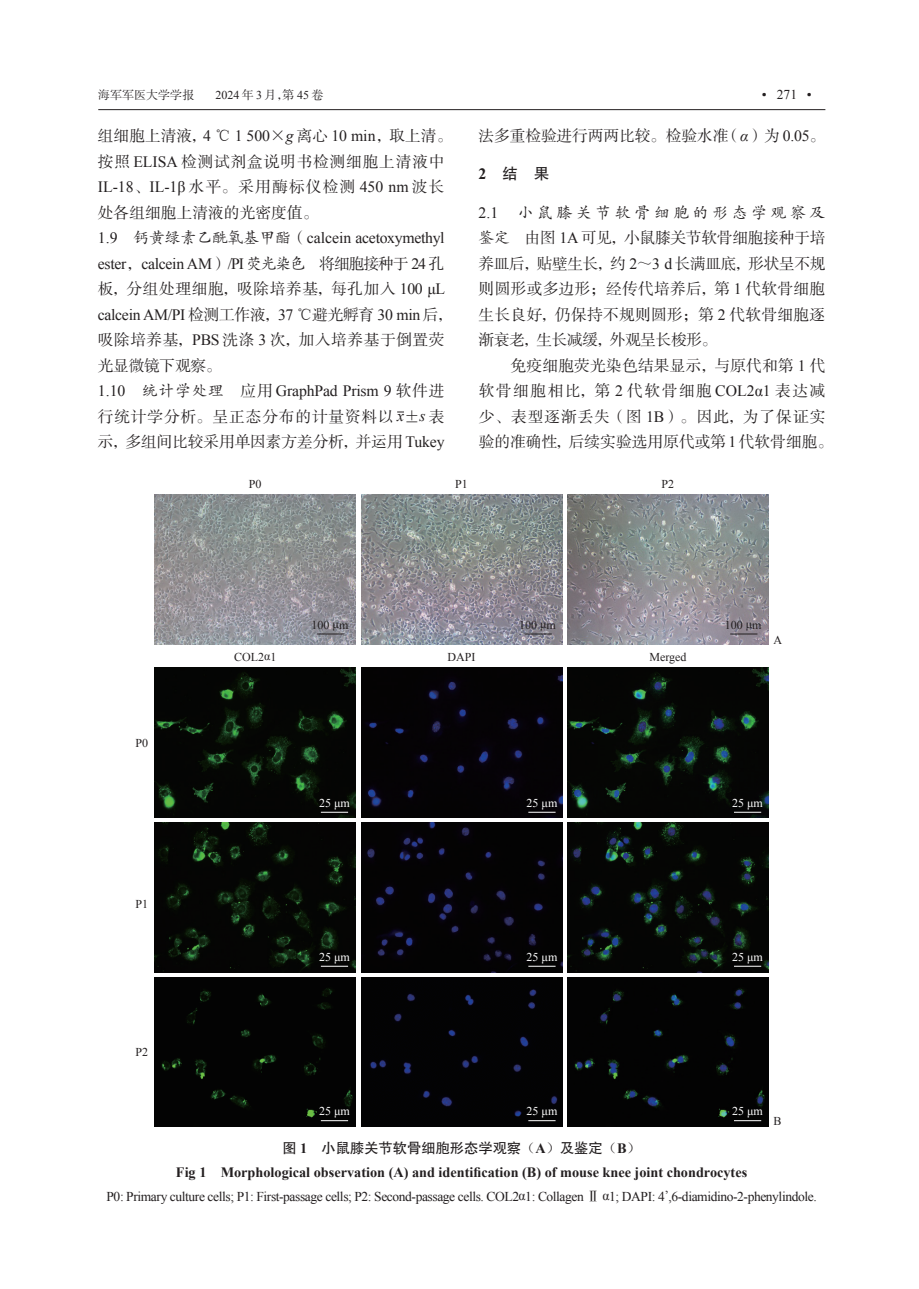
<style>
.page{position:relative;width:919px;height:1289px;background:#fff}
.page>*{position:absolute;margin:0;border:0;box-sizing:border-box;transform-origin:0 0}
.t1{font:15.75px/25.5px "FZSSK GBK1 0";letter-spacing:.015em;color:#231f20}
.t2{font:15.75px/25.5px "Times New Roman";letter-spacing:-.02em;color:#231f20}
.t3{font:15.75px/25.5px "FZSSK GBK1 0";letter-spacing:.045em;color:#231f20}
.t4{font:15.75px "Times New Roman";color:#231f20}
.t5{font:15.75px "FZSSK GBK1 0";letter-spacing:-.01em;color:#231f20}
.t6{font:15.75px "FZSSK GBK1 0";letter-spacing:.035em;color:#231f20}
.t7{font:15.75px "FZKTJW GB1 0";letter-spacing:.235em;color:#231f20}
.t8{font:15.75px "FZHTJW GB1 0";color:#231f20}
.t9{font:700 14.25px "Times New Roman";color:#231f20}
.t10{font:14.25px "FZHTJW GB1 0";color:#231f20}
.t11{font:13.5px "Times New Roman";letter-spacing:-.03em;color:#231f20}
.t12{font:12px "Times New Roman";color:#231f20}
.t13{font:12px "Times New Roman";color:#fff}
.t14{font:12px "FZSSK GBK1 0";color:#231f20}
.s1{font-family:"Times New Roman"}
.s2{font-family:"Sim Sun";font-size:15px}
.s3{font-family:"Sim Sun"}
.s4{font-family:"Times New Roman";font-style:italic}
.s5{font-family:"FZSSK GBK1 0"}
.s6{font-family:"FZKTJW GB1 0"}
.s7{font-family:"Times New Roman";font-weight:700}
</style>
<div class="page">
<hr style="left:98px;top:109px;width:727px;height:1px;background:#231f20">
<img style="left:155px;top:494px;width:201px;height:150px">
<img style="left:361px;top:494px;width:201px;height:150px">
<img style="left:567px;top:494px;width:201px;height:150px">
<img style="left:155px;top:667px;width:201px;height:150px">
<img style="left:361px;top:667px;width:201px;height:150px">
<img style="left:567px;top:667px;width:201px;height:150px">
<img style="left:155px;top:822px;width:201px;height:150px">
<div style="left:155px;top:977px;width:201px;height:149px;background:#030303"></div>
<img style="left:361px;top:822px;width:201px;height:150px">
<div style="left:361px;top:977px;width:201px;height:149px;background:#030304"></div>
<img style="left:567px;top:822px;width:201px;height:150px">
<div style="left:567px;top:977px;width:201px;height:149px;background:#030303"></div>
<svg style="left:317px;top:633px;width:27px;height:1px"></svg>
<svg style="left:524px;top:633px;width:27px;height:1px"></svg>
<svg style="left:730px;top:633px;width:27px;height:1px"></svg>
<svg style="left:321px;top:811px;width:27px;height:1px"></svg>
<svg style="left:528px;top:811px;width:27px;height:1px"></svg>
<svg style="left:734px;top:811px;width:27px;height:1px"></svg>
<svg style="left:321px;top:965px;width:27px;height:1px"></svg>
<svg style="left:528px;top:965px;width:27px;height:1px"></svg>
<svg style="left:734px;top:965px;width:27px;height:1px"></svg>
<svg style="left:321px;top:1120px;width:27px;height:1px"></svg>
<svg style="left:528px;top:1120px;width:27px;height:1px"></svg>
<svg style="left:734px;top:1120px;width:27px;height:1px"></svg>
<p class="t14" style="left:98px;top:89px;width:226px">海军军医大学学报　 <span class="s1">2024</span> 年 <span class="s1">3</span> 月，第 <span class="s1">45</span> 卷</p>
<p class="t11" style="left:756px;top:85px;width:61px"><span class="s2">·</span> 271 <span class="s2">·</span></p>
<p class="t3" style="left:98px;top:124px;width:356px">组细胞上清液，<span class="s1">4</span> <span class="s3">℃</span> <span class="s1">1 500</span><span class="s3">×</span><span class="s4">g</span> 离心 <span class="s1">10 min</span>，取上清。按照 <span class="s1">ELISA</span> 检测试剂盒说明书检测细胞上清液中</p>
<p class="t4" style="left:98px;top:176px;width:348px">IL-18<span class="s5">、</span>IL-1β <span class="s5">水平。采用酶标仪检测</span> 450 nm <span class="s5">波长</span></p>
<p class="t1" style="left:98px;top:200px;width:222px">处各组细胞上清液的光密度值。</p>
<p class="t2" style="left:98px;top:225px;width:348px">1.9 <span class="s6">钙黄绿素乙酰氧基甲酯</span><span class="s5">（</span>calcein acetoxymethyl ester<span class="s5">，</span>calcein AM<span class="s5">）</span>/PI<span class="s6">荧光染色</span> <span class="s5">将细胞接种于</span> 24 <span class="s5">孔</span></p>
<p class="t6" style="left:98px;top:280px;width:349px">板，分组处理细胞，吸除培养基，每孔加入 <span class="s1">100 μL</span></p>
<p class="t2" style="left:98px;top:301px;width:356px">calcein AM/PI <span class="s5">检测工作液，</span>37 <span class="s3">℃</span><span class="s5">避光孵育</span> 30 min <span class="s5">后，</span></p>
<p class="t1" style="left:98px;top:328px;width:348px">吸除培养基，<span class="s1">PBS</span> 洗涤 <span class="s1">3</span> 次，加入培养基于倒置荧光显微镜下观察。</p>
<p class="t2" style="left:98px;top:378px;width:348px">1.10 <span class="s6">统计学处理</span> <span class="s5">应用</span> GraphPad Prism 9 <span class="s5">软件进</span></p>
<p class="t1" style="left:98px;top:404px;width:348px">行统计学分析。呈正态分布的计量资料以 <span class="s4">x</span><span class="s3">±</span><span class="s4">s</span> 表示，多组间比较采用单因素方差分析，并运用 <span class="s1">Tukey</span></p>
<p class="t5" style="left:478px;top:127px;width:348px">法多重检验进行两两比较。检验水准（<span class="s4">α</span>）为 <span class="s1">0.05</span>。</p>
<p class="t8" style="left:478px;top:165px;width:72px"><span class="s7">2</span> 结 果</p>
<p class="t7" style="left:478px;top:204px;width:348px"><span class="s1">2.1</span> 小鼠膝关节软骨细胞的形态学观察及</p>
<p class="t1" style="left:478px;top:226px;width:348px;text-align:justify"><span class="s6">鉴定</span> 由图 <span class="s1">1A</span> 可见，小鼠膝关节软骨细胞接种于培养皿后，贴壁生长，约 <span class="s1">2</span><span class="s3">～</span><span class="s1">3 d</span> 长满皿底，形状呈不规则圆形或多边形；经传代培养后，第 <span class="s1">1</span> 代软骨细胞生长良好，仍保持不规则圆形；第 <span class="s1">2</span> 代软骨细胞逐渐衰老，生长减缓，外观呈长梭形。</p>
<p class="t1" style="left:478px;top:353px;width:356px;text-indent:32px">免疫细胞荧光染色结果显示，与原代和第 <span class="s1">1</span> 代软骨细胞相比，第 <span class="s1">2</span> 代软骨细胞 <span class="s1">COL2α1</span> 表达减少、表型逐渐丢失（图 <span class="s1">1B</span>）。因此，为了保证实验的准确性，后续实验选用原代或第<span class="s1">1</span>代软骨细胞。</p>
<p class="t12" style="left:135px;top:734px;width:14px">P0</p>
<p class="t12" style="left:135px;top:895px;width:14px">P1</p>
<p class="t12" style="left:135px;top:1044px;width:14px">P2</p>
<p class="t12" style="left:249px;top:475px;width:14px">P0</p>
<p class="t12" style="left:455px;top:475px;width:14px">P1</p>
<p class="t12" style="left:661px;top:475px;width:14px">P2</p>
<p class="t12" style="left:234px;top:648px;width:44px">COL2α1</p>
<p class="t12" style="left:311px;top:616px;width:38px">100 μm</p>
<p class="t12" style="left:519px;top:616px;width:38px">100 μm</p>
<p class="t12" style="left:724px;top:616px;width:38px">100 μm</p>
<p class="t12" style="left:447px;top:648px;width:29px">DAPI</p>
<p class="t12" style="left:649px;top:648px;width:39px">Merged</p>
<p class="t12" style="left:773px;top:632px;width:10px">A</p>
<p class="t13" style="left:319px;top:795px;width:32px">25 μm</p>
<p class="t13" style="left:526px;top:795px;width:32px">25 μm</p>
<p class="t13" style="left:732px;top:795px;width:32px">25 μm</p>
<p class="t13" style="left:319px;top:948px;width:32px">25 μm</p>
<p class="t13" style="left:526px;top:948px;width:32px">25 μm</p>
<p class="t13" style="left:732px;top:948px;width:32px">25 μm</p>
<p class="t13" style="left:319px;top:1103px;width:32px">25 μm</p>
<p class="t13" style="left:526px;top:1103px;width:32px">25 μm</p>
<p class="t13" style="left:732px;top:1103px;width:32px">25 μm</p>
<p class="t12" style="left:773px;top:1112px;width:10px">B</p>
<p class="t10" style="left:282px;top:1140px;width:360px">图 <span class="s7">1</span> 小鼠膝关节软骨细胞形态学观察<span class="s3">（</span><span class="s7">A</span><span class="s3">）</span>及鉴定<span class="s3">（</span><span class="s7">B</span><span class="s3">）</span></p>
<p class="t9" style="left:176px;top:1162px;width:572px">Fig 1 Morphological observation (A) and identification (B) of mouse knee joint chondrocytes</p>
<p class="t11" style="left:106px;top:1187px;width:711px">P0: Primary culture cells; P1: First-passage cells; P2: Second-passage cells. COL2α1: Collagen <span class="s5">Ⅱ</span> α1; DAPI: 4’,6-diamidino-2-phenylindole.</p>
</div>
